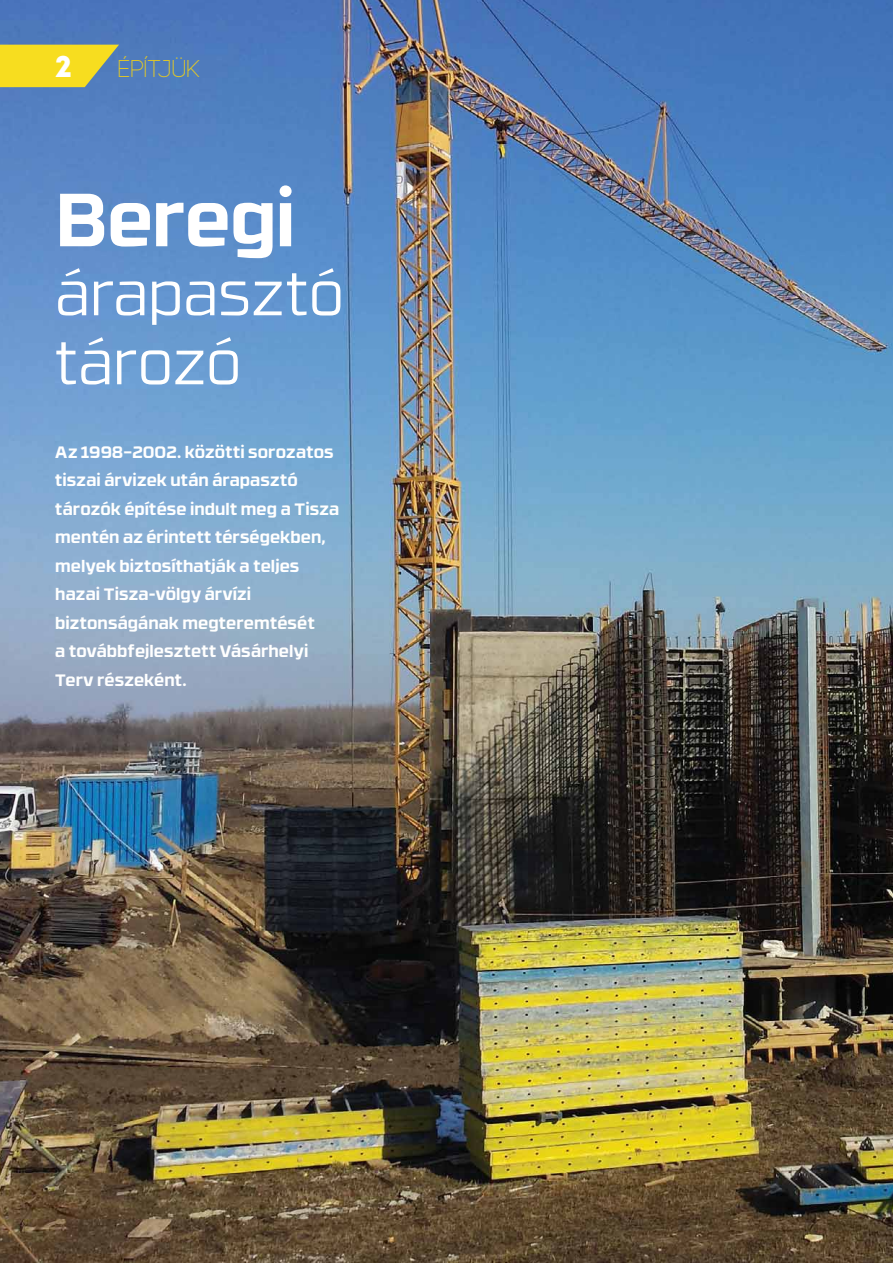
<style>
.page{position:relative;width:893px;height:1263px;background:#fff}
.page>*{position:absolute;margin:0;border:0;box-sizing:border-box;transform-origin:0 0}
.t1{font:700 75px "RB No 3.1";letter-spacing:-.015em;color:#fff}
.t2{font:300 60px/69px "RB No 3.1";letter-spacing:-.005em;color:#fff}
.t3{font:30px "Intro";color:#fff}
.t4{font:24px "Uni Sans Light";letter-spacing:-.06em;color:#e4c925}
.t5{font:700 16.5px/28.5px "RB No 3.1";letter-spacing:.01em;color:#fff}
</style>
<div class="page">
<img style="left:0;top:0;width:893px;height:1262px">
<svg style="left:0;top:45px;width:119px;height:42px;background:#decf35"></svg>
<h3 class="t3" style="left:55px;top:49px;width:18px">2</h3>
<h3 class="t4" style="left:117px;top:59px;width:85px">ÉPÍTJÜK</h3>
<h1 class="t1" style="left:55px;top:191px;width:242px">Beregi</h1>
<h2 class="t2" style="left:55px;top:263px;width:290px">árapasztó tározó</h2>
<p class="t5" style="left:55px;top:439px;width:286px">Az 1998–2002. közötti sorozatos tiszai árvizek után árapasztó tározók építése indult meg a Tisza mentén az érintett térségekben, melyek biztosíthatják a teljes hazai Tisza-völgy árvízi biztonságának megteremtését<br>a továbbfejlesztett Vásárhelyi<br>Terv részeként.</p>
</div>
